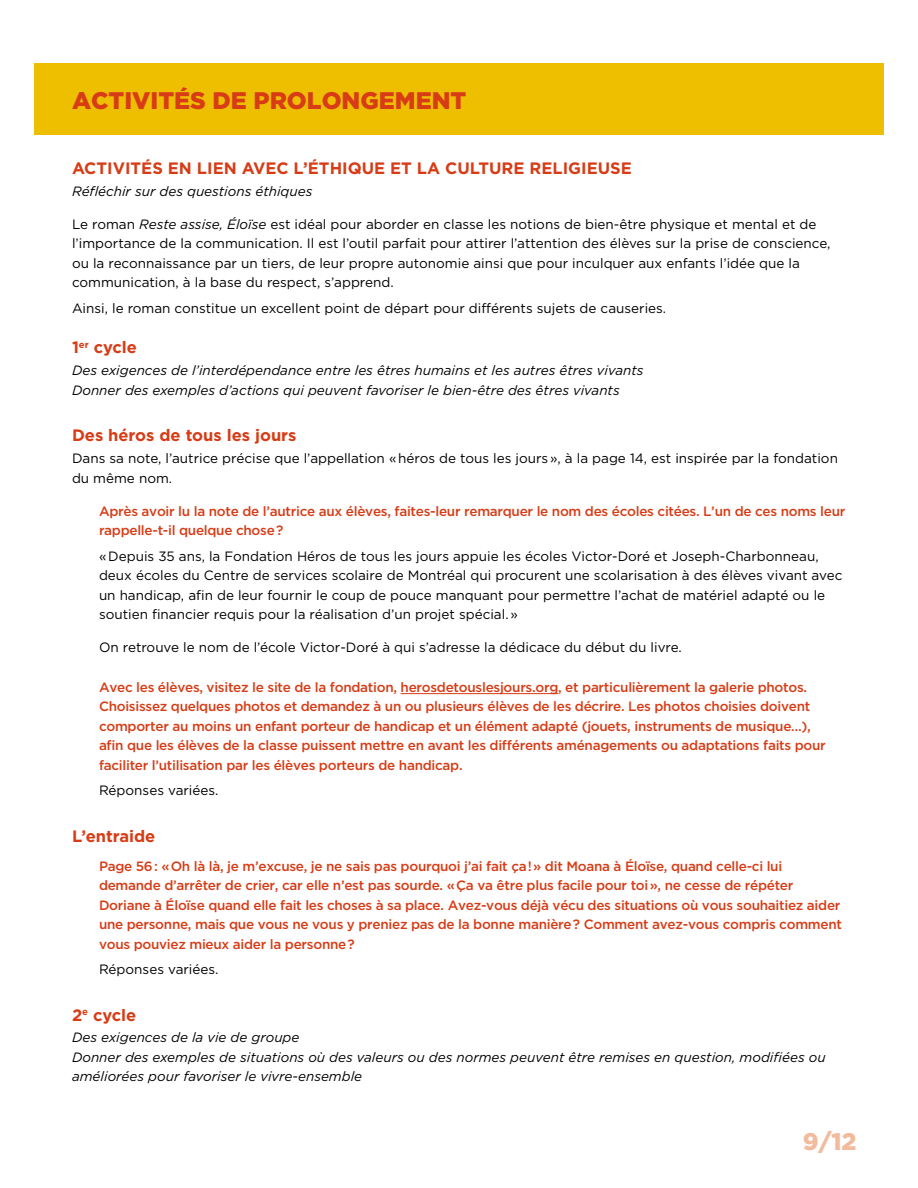
<style>
.page{position:relative;width:918px;height:1188px;background:#fff}
.page>*{position:absolute;margin:0;border:0;box-sizing:border-box;transform-origin:0 0}
.t1{font:900 24px "Gotham";color:#d73c16}
.t2{font:900 24px "Gotham";color:#f2bb9e}
.t3{font:700 16.5px "Gotham";color:#d73c16}
.t4{font:13.5px/19.5px "Gotham";color:#000}
.t5{font:500 13.5px/19.5px "Gotham";letter-spacing:-.02em;color:#d73c16}
.t6{font:italic 13.5px/19.5px "Gotham";color:#000}
.s1{font-style:italic}
</style>
<div class="page">
<div style="left:34px;top:63px;width:850px;height:71px;background:#eebe00"></div>
<hr style="left:401px;top:693px;width:157px;height:1px;background:#d73c16">
<h1 class="t1" style="left:72px;top:84px;width:396px">ACTIVITÉS DE PROLONGEMENT</h1>
<p class="t3" style="left:72px;top:157px;width:561px">ACTIVITÉS EN LIEN AVEC L’ÉTHIQUE ET LA CULTURE RELIGIEUSE</p>
<p class="t6" style="left:72px;top:181px;width:242px">Réfléchir sur des questions éthiques</p>
<p class="t4" style="left:72px;top:214px;width:760px">Le roman <span class="s1">Reste assise, Éloïse</span> est idéal pour aborder en classe les notions de bien-être physique et mental et de l’importance de la communication. Il est l’outil parfait pour attirer l’attention des élèves sur la prise de conscience, ou la reconnaissance par un tiers, de leur propre autonomie ainsi que pour inculquer aux enfants l’idée que la communication, à la base du respect, s’apprend.</p>
<p class="t4" style="left:72px;top:299px;width:596px">Ainsi, le roman constitue un excellent point de départ pour différents sujets de causeries.</p>
<p class="t3" style="left:72px;top:337px;width:67px">1<sup>er</sup> cycle</p>
<p class="t6" style="left:72px;top:360px;width:573px">Des exigences de l’interdépendance entre les êtres humains et les autres êtres vivants<br>Donner des exemples d’actions qui peuvent favoriser le bien-être des êtres vivants</p>
<p class="t3" style="left:72px;top:425px;width:226px">Des héros de tous les jours</p>
<p class="t4" style="left:72px;top:448px;width:767px">Dans sa note, l’autrice précise que l’appellation « héros de tous les jours », à la page 14, est inspirée par la fondation du même nom.</p>
<p class="t5" style="left:99px;top:501px;width:748px">Après avoir lu la note de l’autrice aux élèves, faites-leur remarquer le nom des écoles citées. L’un de ces noms leur rappelle-t-il quelque chose ?</p>
<p class="t4" style="left:99px;top:546px;width:745px">« Depuis 35 ans, la Fondation Héros de tous les jours appuie les écoles Victor-Doré et Joseph-Charbonneau, deux écoles du Centre de services scolaire de Montréal qui procurent une scolarisation à des élèves vivant avec un handicap, afin de leur fournir le coup de pouce manquant pour permettre l’achat de matériel adapté ou le soutien financier requis pour la réalisation d’un projet spécial. »</p>
<p class="t4" style="left:99px;top:637px;width:584px">On retrouve le nom de l’école Victor-Doré à qui s’adresse la dédicace du début du livre.</p>
<p class="t5" style="left:99px;top:677px;width:728px">Avec les élèves, visitez le site de la fondation, herosdetouslesjours.org, et particulièrement la galerie photos.<br>Choisissez quelques photos et demandez à un ou plusieurs élèves de les décrire. Les photos choisies doivent comporter au moins un enfant porteur de handicap et un élément adapté (jouets, instruments de musique…), afin que les élèves de la classe puissent mettre en avant les différents aménagements ou adaptations faits pour faciliter l’utilisation par les élèves porteurs de handicap.</p>
<p class="t4" style="left:99px;top:780px;width:121px">Réponses variées.</p>
<p class="t3" style="left:72px;top:825px;width:85px">L’entraide</p>
<p class="t5" style="left:99px;top:856px;width:744px">Page 56 : « Oh là là, je m’excuse, je ne sais pas pourquoi j’ai fait ça ! » dit Moana à Éloïse, quand celle-ci lui demande d’arrêter de crier, car elle n’est pas sourde. « Ça va être plus facile pour toi », ne cesse de répéter Doriane à Éloïse quand elle fait les choses à sa place. Avez-vous déjà vécu des situations où vous souhaitiez aider une personne, mais que vous ne vous y preniez pas de la bonne manière ? Comment avez-vous compris comment vous pouviez mieux aider la personne ?</p>
<p class="t4" style="left:99px;top:959px;width:121px">Réponses variées.</p>
<p class="t3" style="left:72px;top:1004px;width:66px">2<sup>e</sup> cycle</p>
<p class="t6" style="left:72px;top:1028px;width:755px">Des exigences de la vie de groupe<br>Donner des exemples de situations où des valeurs ou des normes peuvent être remises en question, modifiées ou améliorées pour favoriser le vivre-ensemble</p>
<h1 class="t2" style="left:803px;top:1125px;width:55px">9/12</h1>
</div>
